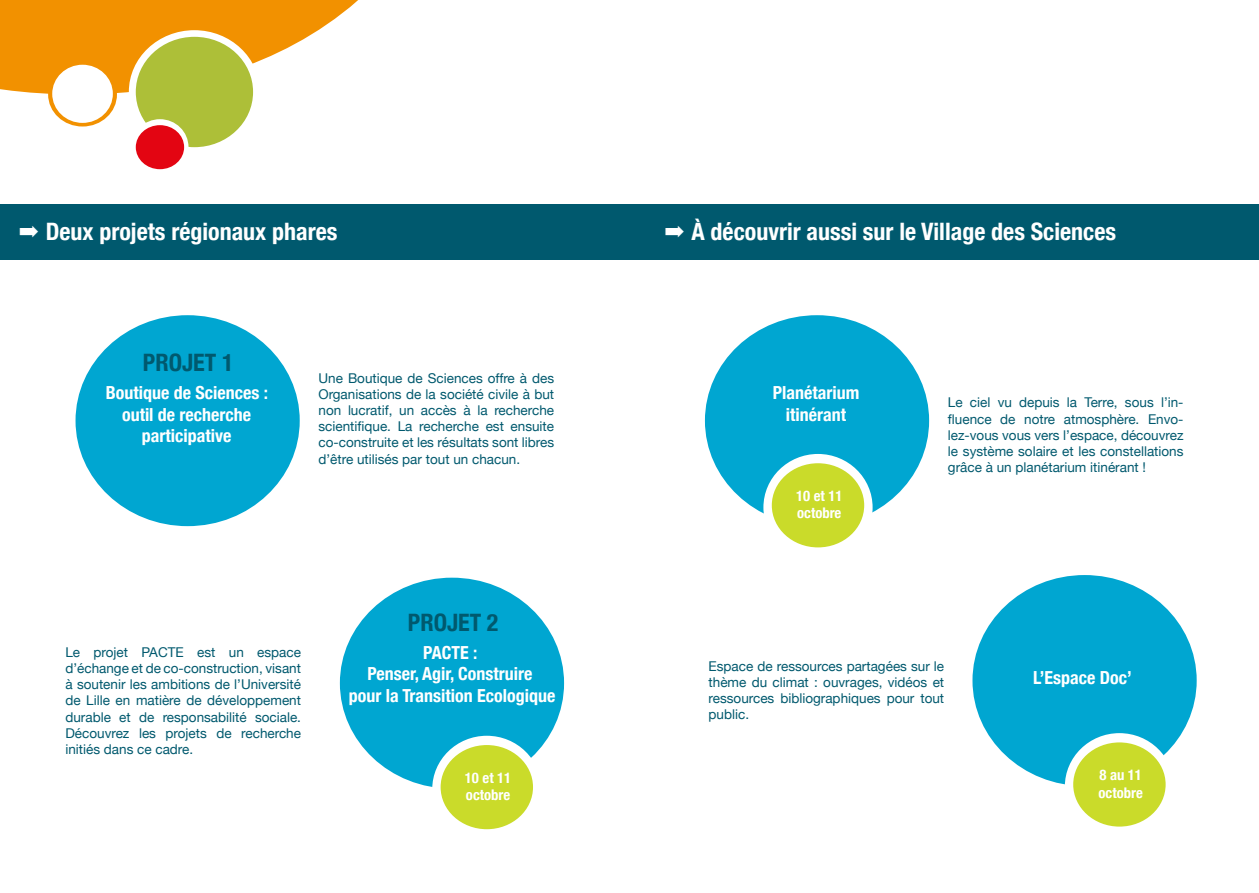
<style>
.page{position:relative;width:1259px;height:893px;background:#fff}
.page>*{position:absolute;margin:0;border:0;box-sizing:border-box;transform-origin:0 0}
.t1{font:700 condensed 24px "Helvetica Neue";color:#fff}
.t2{font:700 condensed 24px "Helvetica Neue";color:#00596e}
.t3{font:700 condensed 18px/21.6px "Helvetica Neue";color:#fff;text-align:center}
.t4{font:700 condensed 14.7px "Helvetica Neue";color:#fff}
.t5{font:13.5px/16.2px "Helvetica Neue";color:#00596e;text-align:justify}
</style>
<div class="page">
<svg style="left:0;top:0;width:358px;height:114px;fill:#f29100"></svg>
<svg style="left:48px;top:62px;width:69px;height:65px"></svg>
<div style="left:52px;top:65px;width:61px;height:58px;background:#fff;border-radius:50%"></div>
<div style="left:129px;top:30px;width:131px;height:123px;background:#fff;border-radius:50%"></div>
<div style="left:136px;top:37px;width:117px;height:110px;background:#adbf38;border-radius:50%"></div>
<div style="left:131px;top:119px;width:57px;height:56px;background:#fff;border-radius:50%"></div>
<div style="left:136px;top:125px;width:48px;height:44px;background:#e30512;border-radius:50%"></div>
<div style="left:0;top:204px;width:629px;height:55px;background:#00596e"></div>
<div style="left:629px;top:204px;width:630px;height:55px;background:#00596e"></div>
<div style="left:76px;top:315px;width:224px;height:211px;background:#00a6d1;border-radius:50%"></div>
<div style="left:340px;top:578px;width:224px;height:211px;background:#00a6d1;border-radius:50%"></div>
<div style="left:432px;top:736px;width:109px;height:107px;background:#fff;border-radius:50%"></div>
<div style="left:440px;top:745px;width:93px;height:84px;background:#cadb2a;border-radius:50%"></div>
<div style="left:705px;top:315px;width:224px;height:211px;background:#00a6d1;border-radius:50%"></div>
<div style="left:763px;top:454px;width:109px;height:107px;background:#fff;border-radius:50%"></div>
<div style="left:772px;top:463px;width:92px;height:84px;background:#cadb2a;border-radius:50%"></div>
<div style="left:972px;top:575px;width:224px;height:211px;background:#00a6d1;border-radius:50%"></div>
<div style="left:1064px;top:733px;width:110px;height:107px;background:#fff;border-radius:50%"></div>
<div style="left:1073px;top:742px;width:92px;height:85px;background:#cadb2a;border-radius:50%"></div>
<p class="t1" style="left:19px;top:212px;width:320px">➡ Deux projets régionaux phares</p>
<p class="t1" style="left:665px;top:212px;width:453px">➡ À découvrir aussi sur le Village des Sciences</p>
<p class="t2" style="left:143px;top:343px;width:92px">PROJET 1</p>
<p class="t3" style="left:106px;top:380px;width:164px">Boutique de Sciences :</p>
<p class="t3" style="left:122px;top:402px;width:131px">outil de recherche</p>
<p class="t3" style="left:142px;top:424px;width:91px">participative</p>
<p class="t5" style="left:318px;top:370px;width:237px">Une Boutique de Sciences offre à des Organisations de la société civile à but non lucratif, un accès à la recherche scientifique. La recherche est ensuite co-construite et les résultats sont libres d’être utilisés par tout un chacun.</p>
<p class="t5" style="left:65px;top:645px;width:237px">Le projet PACTE est un espace d’échange et de co-construction, visant à soutenir les ambitions de l’Université de Lille en matière de développement durable et de responsabilité sociale.<br>Découvrez les projets de recherche initiés dans ce cadre.</p>
<p class="t2" style="left:408px;top:602px;width:92px">PROJET 2</p>
<p class="t3" style="left:349px;top:640px;width:208px">PACTE :<br>Penser, Agir, Construire<br>pour la Transition Ecologique</p>
<p class="t4" style="left:465px;top:765px;width:48px">10 et 11</p>
<p class="t4" style="left:466px;top:783px;width:46px">octobre</p>
<p class="t3" style="left:772px;top:380px;width:88px">Planétarium itinérant</p>
<p class="t4" style="left:796px;top:483px;width:48px">10 et 11</p>
<p class="t4" style="left:797px;top:501px;width:46px">octobre</p>
<p class="t5" style="left:948px;top:395px;width:237px">Le ciel vu depuis la Terre, sous l’in&shy;fluence de notre atmosphère. Envo&shy;lez-vous vous vers l’espace, découvrez le système solaire et les constellations grâce à un planétarium itinérant !</p>
<p class="t5" style="left:708px;top:659px;width:237px">Espace de ressources partagées sur le thème du climat : ouvrages, vidéos et ressources bibliographiques pour tout public.</p>
<p class="t3" style="left:1033px;top:665px;width:100px">L’Espace Doc’</p>
<p class="t4" style="left:1099px;top:762px;width:44px">8 au 11</p>
<p class="t4" style="left:1098px;top:780px;width:46px">octobre</p>
</div>
